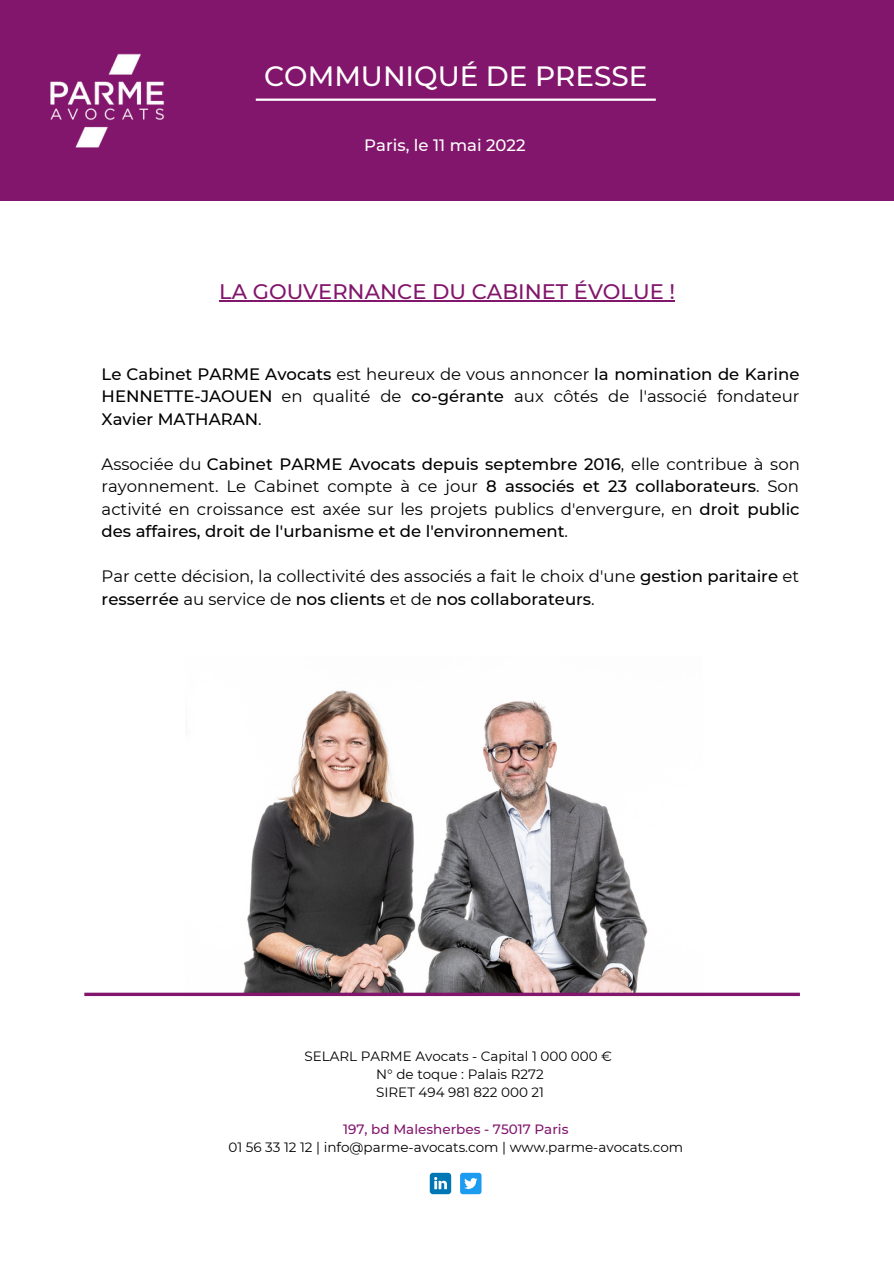
<style>
.page{position:relative;width:894px;height:1264px;background:#fff}
.page>*{position:absolute;margin:0;border:0;box-sizing:border-box;transform-origin:0 0}
.t1{font:500 27.9px "Montserrat";color:#fff}
.t2{font:500 21px "Montserrat";color:#82166c}
.t3{font:16.5px/22.5px "Montserrat";color:#000;text-align:justify}
.t4{font:500 16.5px/22.5px "Montserrat";color:#000;text-align:justify}
.t5{font:500 16.5px "Montserrat";color:#fff}
.t6{font:13.5px "Montserrat";color:#000}
.t7{font:500 13.5px "Montserrat";color:#82166c}
.s1{font-weight:400}
.s2{font-weight:500}
</style>
<div class="page">
<div style="left:0;top:0;width:893px;height:200px;background:#82166c"></div>
<hr style="left:256px;top:99px;width:399px;height:2px;background:#fff">
<img style="left:0;top:53px;width:276px;height:148px">
<svg style="left:429px;top:1172px;width:22px;height:22px"></svg>
<div style="left:460px;top:1172px;width:21px;height:22px;background:#1d9bf0;border-radius:3px"></div>
<svg style="left:464px;top:1178px;width:13px;height:10px"></svg>
<img style="left:243px;top:690px;width:405px;height:302px">
<svg style="left:84px;top:992px;width:715px;height:4px;fill:#82166c"></svg>
<hr style="left:219px;top:300px;width:456px;height:1px;background:#82166c">
<p class="t1" style="left:264px;top:59px;width:385px">COMMUNIQUÉ DE PRESSE</p>
<p class="t5" style="left:364px;top:135px;width:163px">Paris, le 11 mai 2022</p>
<p class="t2" style="left:219px;top:279px;width:457px">LA GOUVERNANCE DU CABINET ÉVOLUE !</p>
<p class="t4" style="left:102px;top:362px;width:699px">Le Cabinet PARME Avocats <span class="s1">est heureux de vous annoncer</span> la nomination de Karine HENNETTE-JAOUEN <span class="s1">en qualité de</span> co-gérante <span class="s1">aux côtés de l'associé fondateur </span>Xavier MATHARAN<span class="s1">.</span></p>
<p class="t3" style="left:102px;top:452px;width:699px">Associée du <span class="s2">Cabinet PARME Avocats depuis septembre 2016</span>, elle contribue à son rayonnement. Le Cabinet compte à ce jour <span class="s2">8 associés et 23 collaborateurs</span>. Son activité en croissance est axée sur les projets publics d'envergure, en <span class="s2">droit public des affaires, droit de l'urbanisme et de l'environnement</span>.</p>
<p class="t3" style="left:102px;top:565px;width:699px">Par cette décision, la collectivité des associés a fait le choix d'une <span class="s2">gestion paritaire</span> et <span class="s2">resserrée</span> au service de <span class="s2">nos clients</span> et de <span class="s2">nos collaborateurs</span>.</p>
<p class="t6" style="left:304px;top:1048px;width:309px">SELARL PARME Avocats - Capital 1 000 000 €</p>
<p class="t6" style="left:376px;top:1066px;width:169px">N° de toque : Palais R272</p>
<p class="t6" style="left:376px;top:1084px;width:169px">SIRET 494 981 822 000 21</p>
<p class="t7" style="left:343px;top:1120px;width:227px">197, bd Malesherbes - 75017 Paris</p>
<p class="t6" style="left:228px;top:1138px;width:456px">01 56 33 12 12 | info@parme-avocats.com | www.parme-avocats.com</p>
</div>
